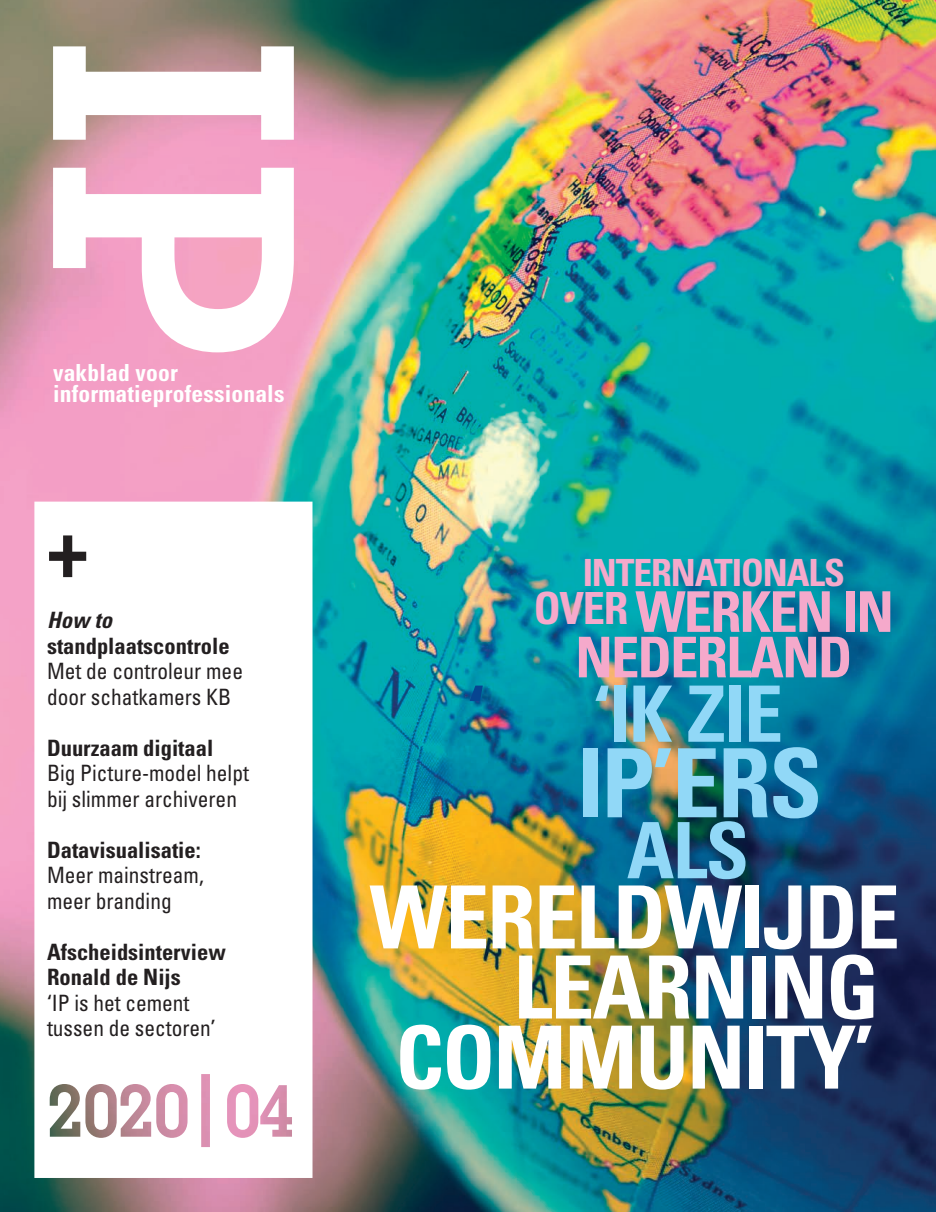
<style>
.page{position:relative;width:936px;height:1212px;background:#fff}
.page>*{position:absolute;margin:0;border:0;box-sizing:border-box;transform-origin:0 0}
.t1{font:700 condensed 95.55px "Univers";color:#91d8f7}
.t2{font:700 condensed 87.15px/70.1px "Univers";letter-spacing:-.02em;color:#fff;text-align:right}
.t3{font:700 condensed 82.5px "Univers";color:#231f20}
.t4{font:700 condensed 77.7px "Univers";letter-spacing:-.02em;color:#91d8f7}
.t5{font:700 condensed 77.7px "Univers";color:#074591}
.t6{font:700 condensed 56.25px/45.5px "Univers";letter-spacing:-.03em;color:#f5a9cb;text-align:center}
.t7{font:700 condensed 37.5px "Univers";letter-spacing:-.03em;color:#f5a9cb}
.t8{font:700 condensed 23.55px/21px "Univers";letter-spacing:.005em;color:#fff}
.t9{font:condensed 22.5px/25.5px "Univers";color:#231f20;scale:.95 1}
.t10{font:700 condensed 22.5px/25.5px "Univers";color:#231f20}
.t11{font:italic 700 condensed 22.5px "Univers";color:#231f20}
.s1{font-size:44.4px}
.s2{color:#92d8f7}
</style>
<div class="page">
<img style="left:0;top:0;width:935px;height:1212px">
<svg style="left:34px;top:502px;width:278px;height:676px"></svg>
<svg style="left:53px;top:46px;width:241px;height:306px"></svg>
<p class="t8" style="left:53px;top:362px;width:233px">vakblad voor informatieprofessionals</p>
<h3 class="t3" style="left:47px;top:497px;width:43px">+</h3>
<p class="t11" style="left:47px;top:606px;width:67px">How to</p>
<p class="t10" style="left:47px;top:633px;width:184px">standplaatscontrole</p>
<p class="t9" style="left:47px;top:658px;width:208px">Met de controleur mee door schatkamers KB</p>
<p class="t10" style="left:47px;top:735px;width:168px">Duurzaam digitaal</p>
<p class="t9" style="left:47px;top:760px;width:214px">Big Picture-model helpt bij slimmer archiveren</p>
<p class="t10" style="left:47px;top:837px;width:155px">Datavisualisatie:</p>
<p class="t9" style="left:47px;top:862px;width:166px">Meer mainstream, meer branding</p>
<p class="t10" style="left:47px;top:939px;width:180px">Afscheidsinterview<br>Ronald de Nijs</p>
<p class="t9" style="left:47px;top:989px;width:179px">‘IP is het cement tussen de sectoren’</p>
<h3 class="t7" style="left:582px;top:550px;width:264px">INTERNATIONALS</h3>
<h3 class="t6" style="left:533px;top:589px;width:361px"><span class="s1">OVER</span> WERKEN IN<br>NEDERLAND</h3>
<h3 class="t5" style="left:467px;top:666px;width:19px">‘</h3>
<h3 class="t4" style="left:593px;top:666px;width:191px"><span class="s2">‘</span>IK ZIE</h3>
<h1 class="t1" style="left:576px;top:725px;width:247px">IP’ERS</h1>
<h3 class="t4" style="left:626px;top:803px;width:124px">ALS</h3>
<h2 class="t2" style="left:369px;top:882px;width:531px">WERELDWIJDE<br>LEARNING<br>COMMUNITY’</h2>
</div>
